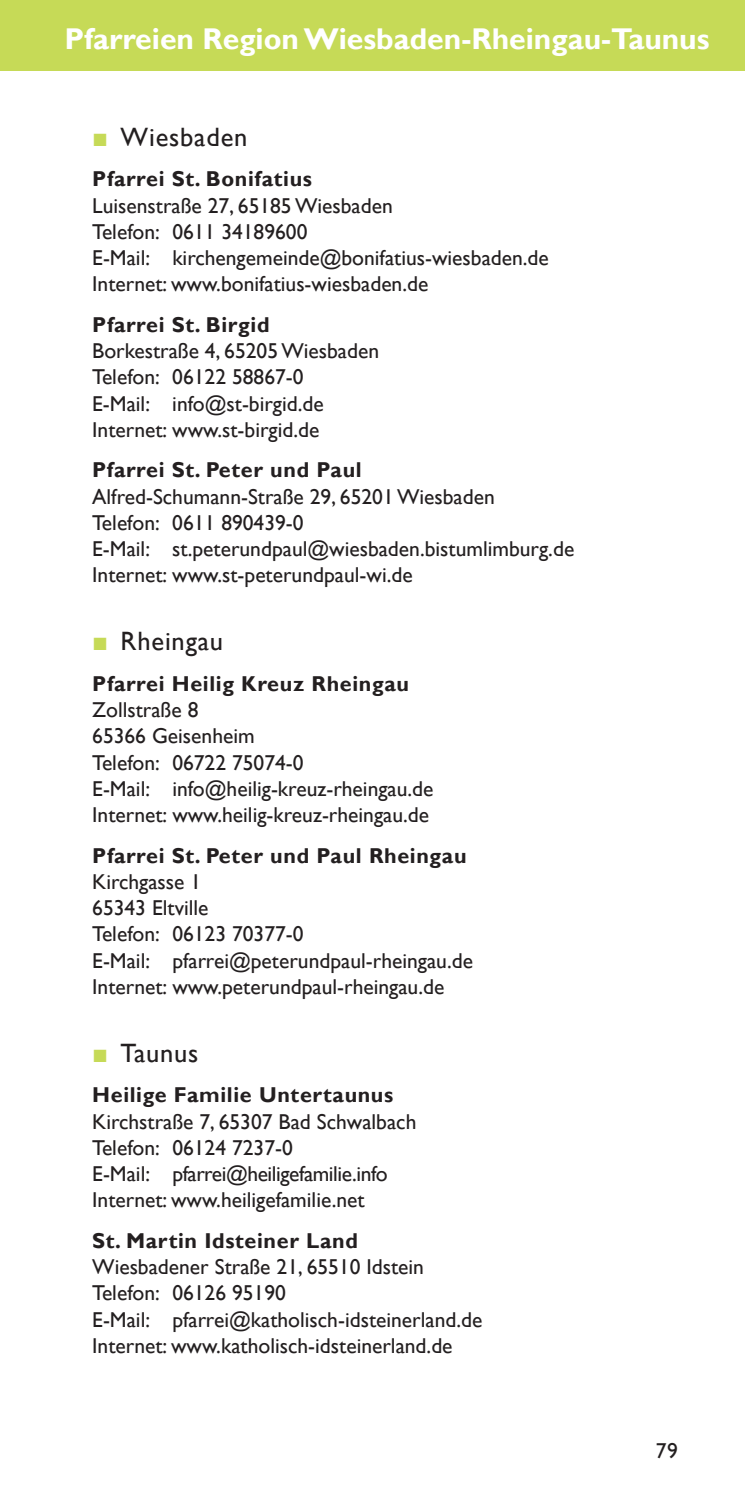
<style>
.page{position:relative;width:745px;height:1489px;background:#fff}
.page>*{position:absolute;margin:0;border:0;box-sizing:border-box;transform-origin:0 0}
.t1{font:700 30px "Gill Sans";color:#fff}
.t2{font:26.5px "Gill Sans";letter-spacing:.03em;color:#231f20}
.t3{font:21.5px/26.2px "Gill Sans";color:#231f20}
.t4{font:700 21.5px "Gill Sans";letter-spacing:.03em;color:#231f20}
.s1{font-family:"Arial";color:#c6da57}
</style>
<div class="page">
<div style="left:0;top:0;width:744px;height:71px;background:#c6da57"></div>
<h1 class="t1" style="left:64px;top:21px;width:646px">Pfarreien Region Wiesbaden-Rheingau-Taunus</h1>
<p class="t2" style="left:92px;top:122px;width:157px"><span class="s1">■</span> Wiesbaden</p>
<p class="t4" style="left:92px;top:166px;width:221px">Pfarrei St. Bonifatius</p>
<p class="t3" style="left:92px;top:193px;width:458px">Luisenstraße 27, 65185 Wiesbaden<br>Telefon: 0611 34189600<br>E-Mail: kirchengemeinde@bonifatius-wiesbaden.de Internet: www.bonifatius-wiesbaden.de</p>
<p class="t4" style="left:92px;top:312px;width:179px">Pfarrei St. Birgid</p>
<p class="t3" style="left:92px;top:338px;width:288px">Borkestraße 4, 65205 Wiesbaden<br>Telefon: 06122 58867-0<br>E-Mail: info@st-birgid.de<br>Internet: www.st-birgid.de</p>
<p class="t4" style="left:92px;top:457px;width:271px">Pfarrei St. Peter und Paul</p>
<p class="t3" style="left:92px;top:483px;width:483px">Alfred-Schumann-Straße 29, 65201 Wiesbaden<br>Telefon: 0611 890439-0<br>E-Mail: st.peterundpaul@wiesbaden.bistumlimburg.de Internet: www.st-peterundpaul-wi.de</p>
<p class="t2" style="left:92px;top:626px;width:132px"><span class="s1">■</span> Rheingau</p>
<p class="t4" style="left:92px;top:670px;width:318px">Pfarrei Heilig Kreuz Rheingau</p>
<p class="t3" style="left:92px;top:697px;width:342px">Zollstraße 8<br>65366 Geisenheim<br>Telefon: 06722 75074-0<br>E-Mail: info@heilig-kreuz-rheingau.de<br>Internet: www.heilig-kreuz-rheingau.de</p>
<p class="t4" style="left:92px;top:842px;width:375px">Pfarrei St. Peter und Paul Rheingau</p>
<p class="t3" style="left:92px;top:868px;width:382px">Kirchgasse 1<br>65343 Eltville<br>Telefon: 06123 70377-0<br>E-Mail: pfarrei@peterundpaul-rheingau.de<br>Internet: www.peterundpaul-rheingau.de</p>
<p class="t2" style="left:92px;top:1037px;width:108px"><span class="s1">■</span> Taunus</p>
<p class="t4" style="left:92px;top:1082px;width:302px">Heilige Familie Untertaunus</p>
<p class="t3" style="left:92px;top:1108px;width:325px">Kirchstraße 7, 65307 Bad Schwalbach Telefon: 06124 7237-0<br>E-Mail: pfarrei@heiligefamilie.info Internet: www.heiligefamilie.net</p>
<p class="t4" style="left:92px;top:1227px;width:267px">St. Martin Idsteiner Land</p>
<p class="t3" style="left:92px;top:1253px;width:391px">Wiesbadener Straße 21, 65510 Idstein Telefon: 06126 95190<br>E-Mail: pfarrei@katholisch-idsteinerland.de Internet: www.katholisch-idsteinerland.de</p>
<p class="t3" style="left:655px;top:1437px;width:24px">79</p>
</div>
